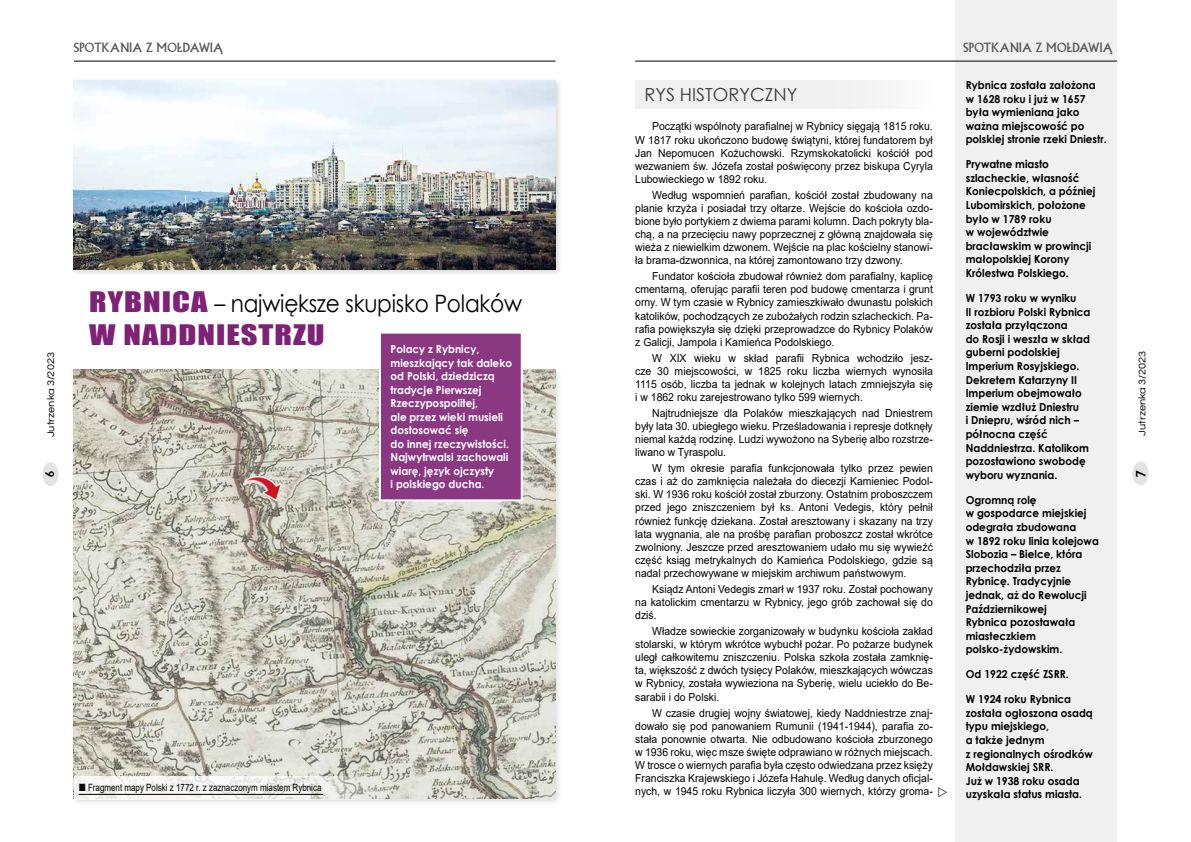
<style>
.page{position:relative;width:1191px;height:842px;background:#fff}
.page>*{position:absolute;margin:0;border:0;box-sizing:border-box;transform-origin:0 0}
.t1{font:26px "Impact";letter-spacing:.03em;color:#7e2275;scale:1.25 1}
.t2{font:24px "Century Gothic";letter-spacing:-.01em;color:#000;scale:.9 1}
.t3{font:18px "Century Gothic";color:#3c3c3b}
.t4{font:12px "Wof Margola";letter-spacing:-.005em;color:#575756}
.t5{font:700 12px "Wof Margola";color:#000}
.t6{font:11px/13.1px "Arial";color:#000;text-align:justify;scale:.95 1}
.t7{font:700 11px/13.6px "Century Gothic";color:#000;scale:.95 1}
.t8{font:700 11px/13.5px "Century Gothic";color:#fff;scale:.95 1}
.t9{font:700 11px "Wof Margola";color:#000}
.t10{font:10px "Arial";color:#000;scale:.8 1}
.t11{font:10px "Questrial";color:#000;scale:1.1 1}
.s1{font-family:"Impact";font-size:26px;color:#7e2275}
</style>
<div class="page">
<div style="left:42px;top:462px;width:16px;height:24px;background:#e3e3e3;border-radius:50%"></div>
<div style="left:1132px;top:461px;width:16px;height:24px;background:#e3e3e3;border-radius:50%"></div>
<div style="left:955px;top:0;width:161px;height:842px;background:#f0f0f0"></div>
<div style="left:635px;top:81px;width:298px;height:28px;background:#f0f0f0"></div>
<hr style="left:635px;top:61px;width:481px;height:1px;background:#000">
<div style="left:71px;top:78px;width:492px;height:199px;background:#000;opacity:.15"></div>
<img style="left:74px;top:81px;width:482px;height:189px">
<hr style="left:74px;top:61px;width:481px;height:1px;background:#000">
<div style="left:70px;top:366px;width:493px;height:440px;background:#000;opacity:.15"></div>
<img style="left:74px;top:370px;width:481px;height:428px">
<img style="left:244px;top:477px;width:37px;height:23px">
<svg style="left:74px;top:776px;width:317px;height:24px;fill:#f1f1ee"></svg>
<hr style="left:79px;top:794px;width:244px;height:1px;background:#000">
<div style="left:379px;top:332px;width:144px;height:169px;background:#8b3883;border:2px solid #fff"></div>
<svg style="left:79px;top:784px;width:6px;height:7px"></svg>
<p class="t4" style="left:74px;top:40px;width:151px">SPOTKANIA Z MOŁDAWIĄ</p>
<p class="t11" style="left:46px;top:437px;width:79px;rotate:-90deg">Jutrzenka 3/2023</p>
<p class="t9" style="left:43px;top:476px;width:8px;rotate:-90deg">6</p>
<h2 class="t2" style="left:89px;top:287px;width:482px"><span class="s1">RYBNICA</span> – największe skupisko Polaków</h2>
<h1 class="t1" style="left:89px;top:315px;width:190px">W NADDNIESTRZU</h1>
<p class="t8" style="left:390px;top:342px;width:129px">Polacy z Rybnicy, mieszkający tak daleko od Polski, dziedziczą tradycje Pierwszej<br>Rzeczypospolitej,<br>ale przez wieki musieli dostosować się<br>do innej rzeczywistości.<br>Najwytrwalsi zachowali wiarę, język ojczysty<br>i polskiego ducha.</p>
<p class="t10" style="left:88px;top:781px;width:293px">Fragment mapy Polski z 1772 r. z zaznaczonym miastem Rybnica</p>
<h3 class="t3" style="left:644px;top:81px;width:154px">RYS HISTORYCZNY</h3>
<p class="t6" style="left:635px;top:120px;width:315px;text-indent:17px">Początki wspólnoty parafialnej w Rybnicy sięgają 1815 roku.<br>W 1817 roku ukończono budowę świątyni, której fundatorem był Jan Nepomucen Kożuchowski. Rzymskokatolicki kościół pod wezwaniem św. Józefa został poświęcony przez biskupa Cyryla Lubowieckiego w 1892 roku.</p>
<p class="t6" style="left:635px;top:188px;width:315px;text-indent:17px">Według wspomnień parafian, kościół został zbudowany na planie krzyża i posiadał trzy ołtarze. Wejście do kościoła ozdo&shy;bione było portykiem z dwiema parami kolumn. Dach pokryty bla&shy;chą, a na przecięciu nawy poprzecznej z główną znajdowała się wieża z niewielkim dzwonem. Wejście na plac kościelny stanowi&shy;ła brama-dzwonnica, na której zamontowano trzy dzwony.</p>
<p class="t6" style="left:635px;top:270px;width:315px;text-indent:17px">Fundator kościoła zbudował również dom parafialny, kaplicę cmentarną, oferując parafii teren pod budowę cmentarza i grunt orny. W tym czasie w Rybnicy zamieszkiwało dwunastu polskich katolików, pochodzących ze zubożałych rodzin szlacheckich. Pa&shy;rafia powiększyła się dzięki przeprowadzce do Rybnicy Polaków z Galicji, Jampola i Kamieńca Podolskiego.</p>
<p class="t6" style="left:635px;top:351px;width:315px;text-indent:17px">W XIX wieku w skład parafii Rybnica wchodziło jesz&shy;cze 30 miejscowości, w 1825 roku liczba wiernych wynosiła 1115 osób, liczba ta jednak w kolejnych latach zmniejszyła się i w 1862 roku zarejestrowano tylko 599 wiernych.</p>
<p class="t6" style="left:635px;top:406px;width:315px;text-indent:17px">Najtrudniejsze dla Polaków mieszkających nad Dniestrem były lata 30. ubiegłego wieku. Prześladowania i represje dotknęły niemal każdą rodzinę. Ludzi wywożono na Syberię albo rozstrze&shy;liwano w Tyraspolu.</p>
<p class="t6" style="left:635px;top:462px;width:315px;text-indent:17px">W tym okresie parafia funkcjonowała tylko przez pewien czas i aż do zamknięcia należała do diecezji Kamieniec Podol&shy;ski. W 1936 roku kościół został zburzony. Ostatnim proboszczem przed jego zniszczeniem był ks. Antoni Vedegis, który pełnił również funkcję dziekana. Został aresztowany i skazany na trzy lata wygnania, ale na prośbę parafian proboszcz został wkrótce zwolniony. Jeszcze przed aresztowaniem udało mu się wywieźć część ksiąg metrykalnych do Kamieńca Podolskiego, gdzie są nadal przechowywane w miejskim archiwum państwowym.</p>
<p class="t6" style="left:635px;top:582px;width:315px;text-indent:17px">Ksiądz Antoni Vedegis zmarł w 1937 roku. Został pochowany na katolickim cmentarzu w Rybnicy, jego grób zachował się do dziś.</p>
<p class="t6" style="left:635px;top:625px;width:315px;text-indent:17px">Władze sowieckie zorganizowały w budynku kościoła zakład stolarski, w którym wkrótce wybuchł pożar. Po pożarze budynek uległ całkowitemu zniszczeniu. Polska szkoła została zamknię&shy;ta, większość z dwóch tysięcy Polaków, mieszkających wówczas w Rybnicy, została wywieziona na Syberię, wielu uciekło do Be&shy;sarabii i do Polski.</p>
<p class="t6" style="left:635px;top:706px;width:315px;text-indent:17px">W czasie drugiej wojny światowej, kiedy Naddniestrze znaj&shy;dowało się pod panowaniem Rumunii (1941-1944), parafia zo&shy;stała ponownie otwarta. Nie odbudowano kościoła zburzonego w 1936 roku, więc msze święte odprawiano w różnych miejscach.<br>W trosce o wiernych parafia była często odwiedzana przez księży Franciszka Krajewskiego i Józefa Hahulę. Według danych oficjal&shy;nych, w 1945 roku Rybnica liczyła 300 wiernych, którzy groma-</p>
<p class="t4" style="left:963px;top:40px;width:151px">SPOTKANIA Z MOŁDAWIĄ</p>
<p class="t7" style="left:965px;top:78px;width:150px">Rybnica została założona w 1628 roku i już w 1657 była wymieniana jako ważna miejscowość po polskiej stronie rzeki Dniestr.</p>
<p class="t7" style="left:965px;top:157px;width:138px">Prywatne miasto szlacheckie, własność<br>Koniecpolskich, a później<br>Lubomirskich, położone było w 1789 roku<br>w województwie bracławskim w prowincji małopolskiej Korony<br>Królestwa Polskiego.</p>
<p class="t7" style="left:965px;top:291px;width:133px">W 1793 roku w wyniku<br>II rozbioru Polski Rybnica została przyłączona<br>do Rosji i weszła w skład guberni podolskiej<br>Imperium Rosyjskiego.<br>Dekretem Katarzyny II<br>Imperium obejmowało ziemie wzdłuż Dniestru<br>i Dniepru, wśród nich – północna część<br>Naddniestrza. Katolikom pozostawiono swobodę wyboru wyznania.</p>
<p class="t7" style="left:965px;top:492px;width:142px">Ogromną rolę<br>w gospodarce miejskiej odegrała zbudowana<br>w 1892 roku linia kolejowa<br>Slobozia – Bielce, która przechodziła przez<br>Rybnicę. Tradycyjnie jednak, aż do Rewolucji<br>Październikowej<br>Rybnica pozostawała miasteczkiem polsko-żydowskim.</p>
<p class="t7" style="left:965px;top:667px;width:110px">Od 1922 część ZSRR.</p>
<p class="t7" style="left:965px;top:692px;width:135px">W 1924 roku Rybnica została ogłoszona osadą typu miejskiego,<br>a także jednym<br>z regionalnych ośrodków<br>Mołdawskiej SRR.<br>Już w 1938 roku osada uzyskała status miasta.</p>
<p class="t11" style="left:1137px;top:436px;width:79px;rotate:-90deg">Jutrzenka 3/2023</p>
<p class="t5" style="left:1132px;top:477px;width:8px;rotate:-90deg">7</p>
</div>
